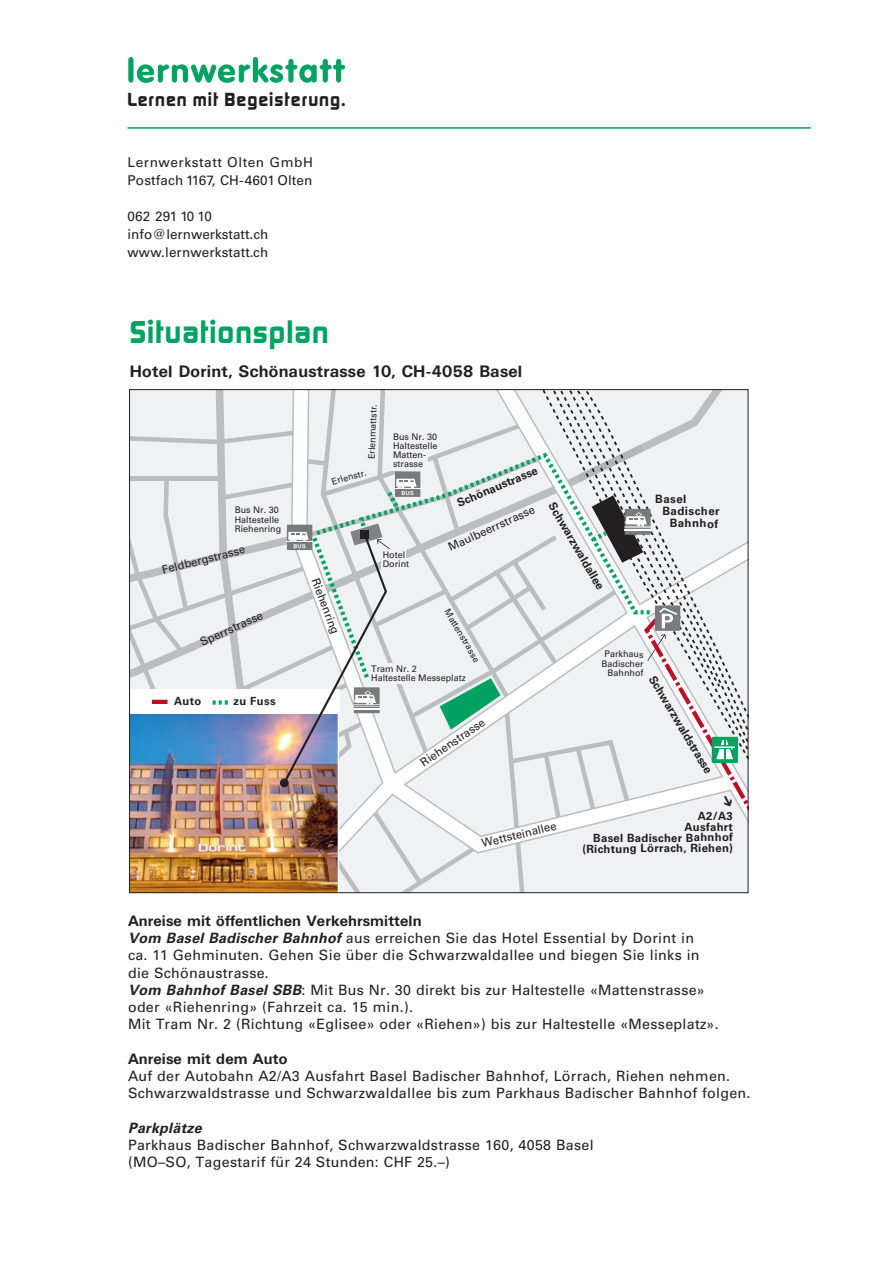
<style>
.page{position:relative;width:893px;height:1263px;background:#fff}
.page>*{position:absolute;margin:0;border:0;box-sizing:border-box;transform-origin:0 0}
.t1{font:700 33px "Digital Sans EFOP";letter-spacing:.03em;color:#00a261}
.t2{font:700 19.8px "Digital Sans EF";letter-spacing:.05em;color:#231f20}
.t3{font:500 15.75px "UN11";letter-spacing:.03em;color:#231f20}
.t4{font:14.25px/17.2px "Univers";letter-spacing:.02em;color:#231f20}
.t5{font:500 14.25px "UN11";letter-spacing:.02em;color:#231f20}
.t6{font:italic 700 14.25px "Univers";letter-spacing:.02em;color:#231f20}
.t7{font:13.5px/18px "Univers";letter-spacing:.01em;color:#231f20}
.t8{font:13.5px/18px "Univers";letter-spacing:.04em;color:#231f20}
.t9{font:11.55px "Univers";color:#231f20}
.t10{font:700 11.55px "Univers";letter-spacing:.035em;color:#231f20}
.t11{font:700 11.4px/10.8px "Univers";letter-spacing:.02em;color:#231f20;text-align:right}
.t12{font:700 11.25px "Univers";letter-spacing:.04em;color:#231f20}
.t13{font:9.15px/9.3px "Univers";letter-spacing:-.005em;color:#231f20}
.s1{font-weight:700;font-style:italic}
</style>
<div class="page">
<svg style="left:128px;top:57px;width:217px;height:26px"></svg>
<hr style="left:128px;top:127px;width:683px;height:2px;background:#00a261">
<svg style="left:130px;top:390px;width:618px;height:503px"></svg>
<h2 class="t2" style="left:128px;top:88px;width:220px">Lernen mit Begeisterung.</h2>
<p class="t8" style="left:128px;top:154px;width:187px">Lernwerkstatt Olten GmbH<br>Postfach 1167, CH-4601 Olten</p>
<p class="t7" style="left:128px;top:208px;width:142px">062 291 10 10 info@lernwerkstatt.ch www.lernwerkstatt.ch</p>
<h1 class="t1" style="left:130px;top:312px;width:200px">Situationsplan</h1>
<p class="t3" style="left:130px;top:362px;width:394px">Hotel Dorint, Schönaustrasse 10, CH-4058 Basel</p>
<p class="t13" style="left:235px;top:505px;width:48px">Bus Nr. 30<br>Haltestelle<br>Riehenring</p>
<p class="t9" style="left:161px;top:564px;width:87px;rotate:-15deg">Feldbergstrasse</p>
<p class="t9" style="left:198px;top:636px;width:69px;rotate:-25deg">Sperrstrasse</p>
<p class="t12" style="left:174px;top:694px;width:29px">Auto</p>
<p class="t12" style="left:233px;top:694px;width:44px">zu Fuss</p>
<p class="t13" style="left:367px;top:459px;width:56px;rotate:-88deg">Erlenmattstr.</p>
<p class="t13" style="left:393px;top:432px;width:46px">Bus Nr. 30<br>Haltestelle<br>Matten&shy;strasse</p>
<p class="t10" style="left:455px;top:496px;width:88px;rotate:-22deg">Schönaustrasse</p>
<p class="t13" style="left:331px;top:477px;width:37px;rotate:-16deg">Erlenstr.</p>
<p class="t10" style="left:655px;top:492px;width:33px">Basel</p>
<p class="t10" style="left:662px;top:504px;width:59px">Badischer</p>
<p class="t10" style="left:670px;top:517px;width:50px">Bahnhof</p>
<p class="t10" style="left:558px;top:500px;width:100px;rotate:60deg">Schwarzwaldallee</p>
<p class="t9" style="left:446px;top:541px;width:95px;rotate:-24deg">Maulbeerrstrasse</p>
<p class="t13" style="left:383px;top:550px;width:28px">Hotel<br>Dorint</p>
<p class="t9" style="left:321px;top:576px;width:60px;rotate:69deg">Riehenring</p>
<p class="t13" style="left:451px;top:607px;width:61px;rotate:59deg">Mattenstrasse</p>
<p class="t13" style="left:601px;top:650px;width:44px;text-align:right">Parkhaus<br>Badischer<br>Bahnhof</p>
<p class="t13" style="left:371px;top:664px;width:96px">Tram Nr. 2<br>Haltestelle Messeplatz</p>
<p class="t10" style="left:658px;top:673px;width:114px;rotate:59deg">Schwarzwaldstrasse</p>
<p class="t11" style="left:582px;top:810px;width:152px">A2/A3<br>Ausfahrt<br>Basel Badischer Bahnhof (Richtung Lörrach, Riehen)</p>
<p class="t9" style="left:418px;top:757px;width:77px;rotate:-34deg">Riehenstrasse</p>
<p class="t9" style="left:480px;top:837px;width:78px;rotate:-14deg">Wettsteinallee</p>
<p class="t5" style="left:128px;top:912px;width:295px">Anreise mit öffentlichen Verkehrsmitteln</p>
<p class="t4" style="left:128px;top:929px;width:592px"><span class="s1">Vom Basel Badischer Bahnhof</span> aus erreichen Sie das Hotel Essential by Dorint in<br>ca. 11 Gehminuten. Gehen Sie über die Schwarzwaldallee und biegen Sie links in die Schönaustrasse.<br><span class="s1">Vom Bahnhof Basel SBB</span>: Mit Bus Nr. 30 direkt bis zur Haltestelle «Mattenstrasse» oder «Riehenring» (Fahrzeit ca. 15 min.).<br>Mit Tram Nr. 2 (Richtung «Eglisee» oder «Riehen») bis zur Haltestelle «Messeplatz».</p>
<p class="t5" style="left:128px;top:1050px;width:161px">Anreise mit dem Auto</p>
<p class="t4" style="left:128px;top:1067px;width:624px">Auf der Autobahn A2/A3 Ausfahrt Basel Badischer Bahnhof, Lörrach, Riehen nehmen.<br>Schwarzwaldstrasse und Schwarzwaldallee bis zum Parkhaus Badischer Bahnhof folgen.</p>
<p class="t6" style="left:128px;top:1119px;width:75px">Parkplätze</p>
<p class="t4" style="left:128px;top:1136px;width:467px">Parkhaus Badischer Bahnhof, Schwarzwaldstrasse 160, 4058 Basel (MO–SO, Tagestarif für 24 Stunden: CHF 25.–)</p>
</div>
